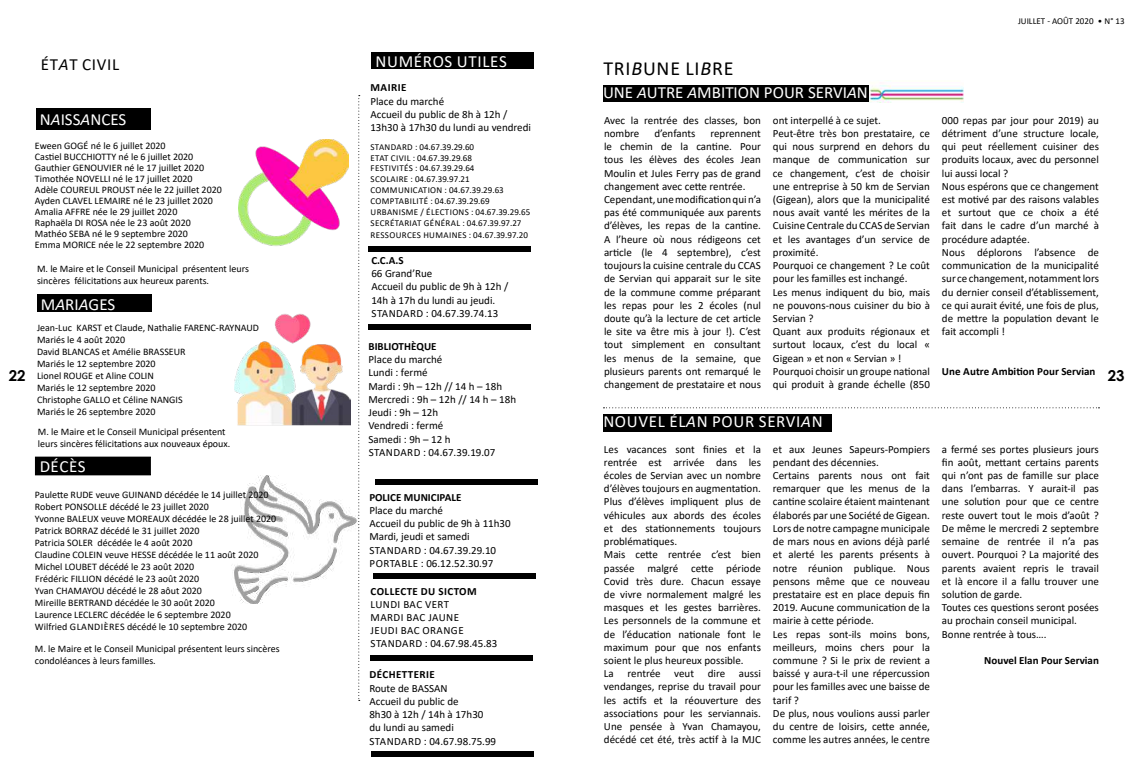
<style>
.page{position:relative;width:1134px;height:766px;background:#fff}
.page>*{position:absolute;margin:0;border:0;box-sizing:border-box;transform-origin:0 0}
.t1{font:20px "Calibri";letter-spacing:.04em;color:#000}
.t2{font:17px "Calibri";letter-spacing:.025em;color:#fff}
.t3{font:17px "Calibri";color:#fff}
.t4{font:17px "Calibri";letter-spacing:.04em;color:#000}
.t5{font:700 15px "Century Gothic";color:#000}
.t6{font:11px/13.2px "Calibri";color:#000}
.t7{font:700 11px "Calibri";color:#000}
.t8{font:11px/13.2px "Calibri";letter-spacing:.04em;color:#000}
.t9{font:700 11px "Calibri";letter-spacing:.04em;color:#000}
.t10{font:10px/12px "Calibri";color:#000}
.t11{font:9px/10.8px "Calibri";letter-spacing:.035em;color:#000}
.t12{font:9px "Calibri";color:#000}
.s1{font-style:italic}
</style>
<div class="page">
<img style="left:231px;top:475px;width:127px;height:128px">
<img style="left:239px;top:139px;width:109px;height:107px">
<div style="left:36px;top:108px;width:115px;height:21px;background:#000"></div>
<div style="left:37px;top:294px;width:115px;height:18px;background:#000"></div>
<div style="left:35px;top:457px;width:115px;height:17px;background:#000"></div>
<div style="left:35px;top:456px;width:116px;height:19px;border:1px solid #000"></div>
<img style="left:234px;top:313px;width:117px;height:113px">
<div style="left:371px;top:52px;width:163px;height:17px;background:#000"></div>
<div style="left:368px;top:246px;width:163px;height:6px;background:#000"></div>
<div style="left:368px;top:323px;width:163px;height:6px;background:#000"></div>
<div style="left:375px;top:479px;width:163px;height:6px;background:#000"></div>
<div style="left:373px;top:573px;width:163px;height:6px;background:#000"></div>
<div style="left:371px;top:750px;width:163px;height:6px;background:#000"></div>
<svg style="left:358px;top:95px;width:2px;height:605px"></svg>
<div style="left:370px;top:654px;width:163px;height:6px;background:#000"></div>
<svg style="left:603px;top:407px;width:496px;height:1px"></svg>
<div style="left:603px;top:414px;width:229px;height:18px;background:#000"></div>
<div style="left:603px;top:85px;width:266px;height:17px;background:#000"></div>
<img style="left:869px;top:85px;width:94px;height:17px">
<h2 class="t4" style="left:41px;top:52px;width:80px">ÉT<span class="s1">A</span>T CIVIL</h2>
<h3 class="t5" style="left:9px;top:364px;width:18px">22</h3>
<h2 class="t2" style="left:40px;top:107px;width:88px">N<span class="s1">A</span>ISS<span class="s1">A</span>NCES</h2>
<p class="t10" style="left:35px;top:140px;width:188px;line-height:11px">Eween GOGÉ né le 6 juillet 2020<br>Castiel BUCCHIOTTY né le 6 juillet 2020<br>Gauthier GENOUVIER né le 17 juillet 2020<br>Timothée NOVELLI né le 17 juillet 2020<br>Adèle COUREUL PROUST née le 22 juillet 2020<br>Ayden CLAVEL LEMAIRE né le 23 juillet 2020<br>Amalia AFFRE née le 29 juillet 2020<br>Raphaëla DI ROSA née le 23 août 2020<br>Mathéo SEBA né le 9 septembre 2020<br>Emma MORICE née le 22 septembre 2020</p>
<p class="t10" style="left:37px;top:262px;width:213px">M. le Maire et le Conseil Municipal présentent leurs sincères félicitations aux heureux parents.</p>
<h2 class="t2" style="left:41px;top:292px;width:76px">M<span class="s1">A</span>RI<span class="s1">A</span>GES</h2>
<p class="t10" style="left:37px;top:321px;width:223px">Jean-Luc KARST et Claude, Nathalie FARENC-RAYNAUD<br>Mariés le 4 août 2020<br>David BLANCAS et Amélie BRASSEUR<br>Mariés le 12 septembre 2020<br>Lionel ROUGE et Aline COLIN<br>Mariés le 12 septembre 2020<br>Christophe GALLO et Céline NANGIS<br>Mariés le 26 septembre 2020</p>
<p class="t10" style="left:38px;top:425px;width:194px">M. le Maire et le Conseil Municipal présentent leurs sincères félicitations aux nouveaux époux.</p>
<h2 class="t2" style="left:40px;top:455px;width:47px">DÉCÈS</h2>
<p class="t10" style="left:35px;top:488px;width:243px">Paulette RUDE veuve GUINAND décédée le 14 juillet 2020<br>Robert PONSOLLE décédé le 23 juillet 2020<br>Yvonne BALEUX veuve MOREAUX décédée le 28 juillet 2020<br>Patrick BORRAZ décédé le 31 juillet 2020<br>Patricia SOLER décédée le 4 août 2020<br>Claudine COLEIN veuve HESSE décédée le 11 août 2020<br>Michel LOUBET décédé le 23 août 2020<br>Frédéric FILLION décédé le 23 août 2020<br>Yvan CHAMAYOU décédé le 28 aôut 2020<br>Mireille BERTRAND décédée le 30 août 2020<br>Laurence LECLERC décédée le 6 septembre 2020<br>Wilfried GLANDIÈRES décédé le 10 septembre 2020</p>
<p class="t10" style="left:35px;top:641px;width:246px">M. le Maire et le Conseil Municipal présentent leurs sincères condoléances à leurs familles.</p>
<h2 class="t2" style="left:376px;top:49px;width:133px">NUMÉROS UTILES</h2>
<p class="t7" style="left:371px;top:80px;width:37px">MAIRIE</p>
<p class="t6" style="left:370px;top:94px;width:162px">Place du marché<br>Accueil du public de 8h à 12h /<br>13h30 à 17h30 du lundi au vendredi</p>
<p class="t11" style="left:371px;top:141px;width:161px">STANDARD : 04.67.39.29.60<br>ETAT CIVIL : 04.67.39.29.68<br>FESTIVITÉS : 04.67.39.29.64<br>SCOLAIRE : 04.67.39.97.21<br>COMMUNICATION : 04.67.39.29.63<br>COMPTABILITÉ : 04.67.39.29.69<br>URBANISME / ÉLECTIONS : 04.67.39.29.65<br>SECRÉTARIAT GÉNÉRAL : 04.67.39.97.27</p>
<p class="t11" style="left:371px;top:229px;width:159px">RESSOURCES HUMAINES : 04.67.39.97.20</p>
<p class="t7" style="left:371px;top:252px;width:34px">C.C.A.S</p>
<p class="t6" style="left:371px;top:266px;width:138px">66 Grand’Rue<br>Accueil du public de 9h à 12h /<br>14h à 17h du lundi au jeudi.<br>STANDARD : 04.67.39.74.13</p>
<p class="t7" style="left:369px;top:338px;width:70px">BIBLIOTHÈQUE</p>
<p class="t6" style="left:369px;top:352px;width:149px">Place du marché<br>Lundi : fermé<br>Mardi : 9h – 12h // 14 h – 18h<br>Mercredi : 9h – 12h // 14 h – 18h<br>Jeudi : 9h – 12h<br>Vendredi : fermé<br>Samedi : 9h – 12 h<br>STANDARD : 04.67.39.19.07</p>
<p class="t7" style="left:369px;top:489px;width:94px">POLICE MUNICIPALE</p>
<p class="t6" style="left:369px;top:503px;width:143px">Place du marché<br>Accueil du public de 9h à 11h30<br>Mardi, jeudi et samedi<br>STANDARD : 04.67.39.29.10<br>PORTABLE : 06.12.52.30.97</p>
<p class="t9" style="left:371px;top:583px;width:108px">COLLECTE DU SICTOM</p>
<p class="t8" style="left:371px;top:597px;width:128px">LUNDI BAC VERT<br>MARDI BAC JAUNE<br>JEUDI BAC ORANGE<br>STANDARD : 04.67.98.45.83</p>
<p class="t9" style="left:370px;top:666px;width:67px">DÉCHETTERIE</p>
<p class="t6" style="left:369px;top:681px;width:128px">Route de BASSAN<br>Accueil du public de<br>8h30 à 12h / 14h à 17h30 du lundi au samedi<br>STANDARD : 04.67.98.75.99</p>
<h1 class="t1" style="left:603px;top:54px;width:132px">TRI<span class="s1">B</span>UNE LI<span class="s1">B</span>RE</h1>
<p class="t12" style="left:1018px;top:14px;width:108px">JUILLET - AOÛT 2020 • N° 13</p>
<h2 class="t3" style="left:603px;top:80px;width:266px">UNE <span class="s1">A</span>UTRE <span class="s1">A</span>MBITION POUR SERVI<span class="s1">A</span>N</h2>
<p class="t6" style="left:604px;top:113px;width:158px">Avec la rentrée des classes, bon nombre</p>
<p class="t6" style="left:773px;top:113px;width:158px">ont interpellé à ce sujet.<br>Peut-être très bon prestataire, ce qui nous surprend en dehors du manque de communication sur ce changement, c’est de choisir une entreprise à 50 km de Servian (Gigean), alors que la municipalité nous avait vanté les mérites de la<br>Cuisine Centrale du CCAS de Servian et les avantages d’un service de proximité.<br>Pourquoi ce changement ? Le coût pour les familles est inchangé.<br>Les menus indiquent du bio, mais ne pouvons-nous cuisiner du bio à<br>Servian ?<br>Quant aux produits régionaux et surtout locaux, c’est du local «<br>Gigean » et non « Servian » !<br>Pourquoi choisir un groupe national qui produit à grande échelle (850</p>
<p class="t6" style="left:942px;top:113px;width:158px">000 repas par jour pour 2019) au détriment d’une structure locale, qui peut réellement cuisiner des produits locaux, avec du personnel lui aussi local ?<br>Nous espérons que ce changement est motivé par des raisons valables et surtout que ce choix a été fait dans le cadre d’un marché à procédure adaptée.<br>Nous déplorons l’absence de communication de la municipalité sur ce changement, notamment lors du dernier conseil d’établissement, ce qui aurait évité, une fois de plus, de mettre la population devant le fait accompli !</p>
<p class="t6" style="left:654px;top:126px;width:43px">d’enfants</p>
<p class="t6" style="left:604px;top:126px;width:158px;text-indent:106px">reprennent le chemin de la cantine. Pour tous les élèves des écoles Jean<br>Moulin et Jules Ferry pas de grand changement avec cette rentrée.<br>Cependant, une modification qui n’a pas été communiquée aux parents d’élèves, les repas de la cantine.<br>A l’heure où nous rédigeons cet article (le 4 septembre), c’est toujours la cuisine centrale du CCAS de Servian qui apparait sur le site de la commune comme préparant les repas pour les 2 écoles (nul doute qu’à la lecture de cet article le site va être mis à jour !). C’est tout simplement en consultant les menus de la semaine, que plusieurs parents ont remarqué le changement de prestataire et nous</p>
<p class="t7" style="left:942px;top:363px;width:155px">Une Autre Ambition Pour Servian</p>
<h2 class="t2" style="left:603px;top:410px;width:221px">NOUVEL ÉL<span class="s1">A</span>N POUR SERVI<span class="s1">A</span>N</h2>
<p class="t6" style="left:604px;top:442px;width:158px">Les vacances sont finies et la rentrée est arrivée dans les écoles de Servian avec un nombre d’élèves toujours en augmentation.<br>Plus d’élèves impliquent plus de véhicules aux abords des écoles et des stationnements toujours problématiques.<br>Mais cette rentrée c’est bien passée malgré cette période<br>Covid très dure. Chacun essaye de vivre normalement malgré les masques et les gestes barrières.<br>Les personnels de la commune et de l’éducation nationale font le maximum pour que nos enfants soient le plus heureux possible.<br>La rentrée veut dire aussi vendanges, reprise du travail pour les actifs et la réouverture des associations pour les serviannais.<br>Une pensée à Yvan Chamayou, décédé cet été, très actif à la MJC</p>
<p class="t6" style="left:773px;top:442px;width:158px">et aux Jeunes Sapeurs-Pompiers pendant des décennies.<br>Certains parents nous ont fait remarquer que les menus de la cantine scolaire étaient maintenant élaborés par une Société de Gigean.<br>Lors de notre campagne municipale de mars nous en avions déjà parlé et alerté les parents présents à notre réunion publique. Nous pensons même que ce nouveau prestataire est en place depuis fin<br>2019. Aucune communication de la mairie à cette période.<br>Les repas sont-ils moins bons, meilleurs, moins chers pour la commune ? Si le prix de revient a baissé y aura-t-il une répercussion pour les familles avec une baisse de tarif ?<br>De plus, nous voulions aussi parler du centre de loisirs, cette année, comme les autres années, le centre</p>
<p class="t6" style="left:942px;top:442px;width:158px">a fermé ses portes plusieurs jours fin août, mettant certains parents qui n’ont pas de famille sur place dans l’embarras. Y aurait-il pas une solution pour que ce centre reste ouvert tout le mois d’août ?<br>De même le mercredi 2 septembre semaine de rentrée il n’a pas ouvert. Pourquoi ? La majorité des parents avaient repris le travail et là encore il a fallu trouver une solution de garde.<br>Toutes ces questions seront posées au prochain conseil municipal.<br>Bonne rentrée à tous….</p>
<p class="t7" style="left:984px;top:652px;width:116px">Nouvel Elan Pour Servian</p>
<h3 class="t5" style="left:1108px;top:364px;width:18px">23</h3>
</div>
